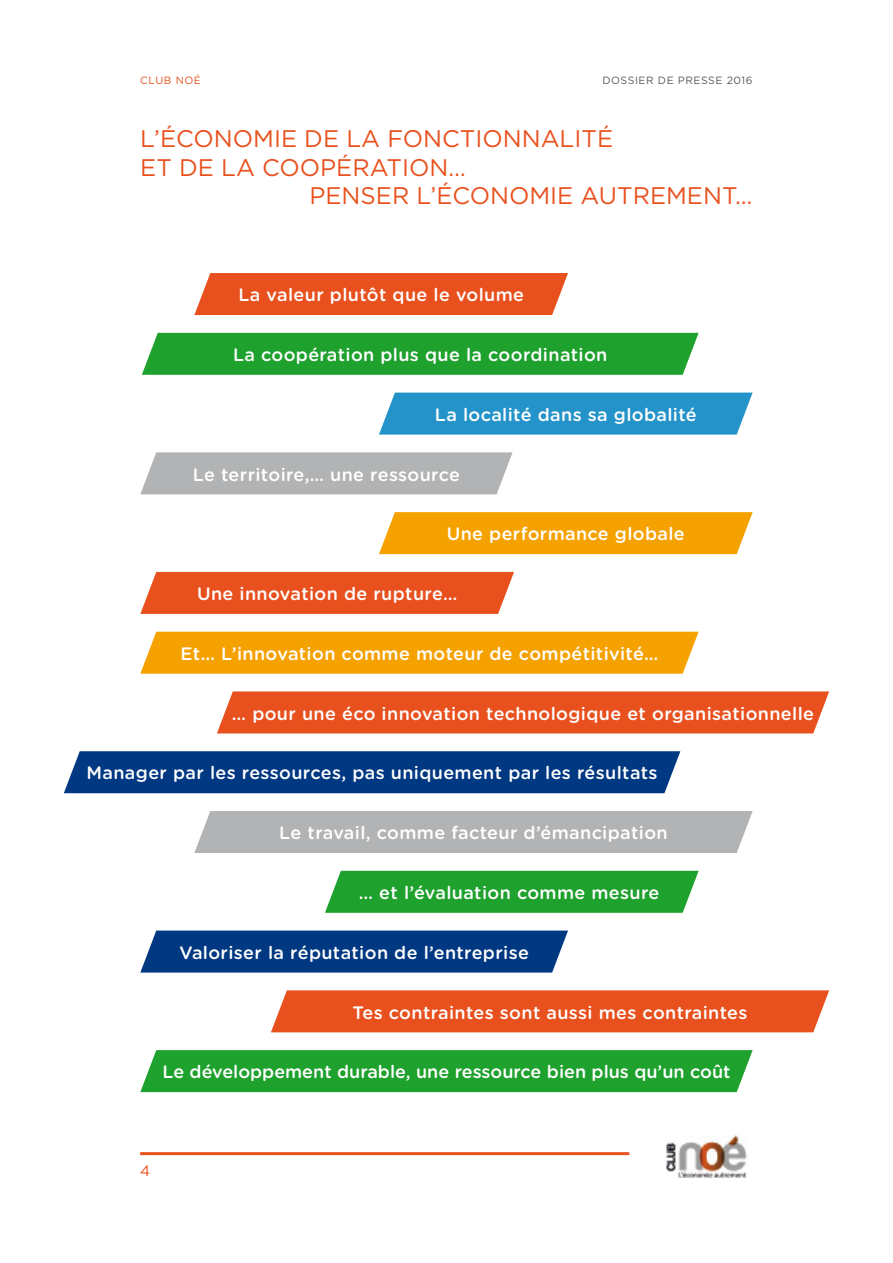
<style>
.page{position:relative;width:893px;height:1263px;background:#fff}
.page>*{position:absolute;margin:0;border:0;box-sizing:border-box;transform-origin:0 0}
.t1{font:24px/28.5px "Gotham";color:#e8511e}
.t2{font:500 18px "Gotham Rounded";letter-spacing:.02em;color:#fff}
.t3{font:500 18px "Gotham Rounded";color:#fff}
.t4{font:15px "Gotham";color:#e8511e}
.t5{font:10.5px "Gotham";letter-spacing:.05em;color:#e8511e}
.t6{font:10.5px "Gotham";color:#58585a}
.s1{color:#58585a}
</style>
<div class="page">
<div style="left:194px;top:273px;width:374px;height:42px;background:#e8511e"></div>
<div style="left:142px;top:333px;width:557px;height:42px;background:#1fa12e"></div>
<div style="left:379px;top:393px;width:374px;height:42px;background:#2493ca"></div>
<div style="left:140px;top:452px;width:372px;height:42px;background:#b1b3b4"></div>
<div style="left:379px;top:512px;width:374px;height:42px;background:#f5a200"></div>
<div style="left:140px;top:572px;width:374px;height:42px;background:#e8511e"></div>
<div style="left:64px;top:751px;width:616px;height:42px;background:#003882"></div>
<div style="left:194px;top:811px;width:559px;height:42px;background:#b1b3b4"></div>
<div style="left:140px;top:632px;width:559px;height:42px;background:#f5a200"></div>
<div style="left:325px;top:871px;width:374px;height:42px;background:#1fa12e"></div>
<div style="left:217px;top:691px;width:612px;height:42px;background:#e8511e"></div>
<div style="left:140px;top:930px;width:428px;height:42px;background:#003882"></div>
<div style="left:271px;top:990px;width:558px;height:42px;background:#e8511e"></div>
<div style="left:140px;top:1050px;width:613px;height:42px;background:#1fa12e"></div>
<hr style="left:140px;top:1152px;width:489px;height:3px;background:#e8511e">
<img style="left:667px;top:1136px;width:80px;height:42px">
<p class="t5" style="left:140px;top:74px;width:68px">CLUB NOÉ <span class="s1">DOSSIER</span></p>
<p class="t6" style="left:658px;top:74px;width:29px">DE PRESSE</p>
<p class="t6" style="left:727px;top:74px;width:27px">2016</p>
<h1 class="t1" style="left:140px;top:124px;width:381px">L’ÉCONOMIE DE LA FONCTIONNAL</h1>
<h1 class="t1" style="left:574px;top:124px;width:36px">ITÉ</h1>
<h1 class="t1" style="left:310px;top:152px;width:216px;text-indent:-169px">ET DE LA COOPÉRATION…<br>PENSER L’ÉCONOMIE</h1>
<h1 class="t1" style="left:581px;top:181px;width:173px">AUTREMENT…</h1>
<p class="t2" style="left:238px;top:282px;width:287px">La valeur plutôt que le volume</p>
<p class="t2" style="left:233px;top:342px;width:376px">La coopération plus que la coordination</p>
<p class="t2" style="left:435px;top:402px;width:263px">La localité dans sa globalité</p>
<p class="t2" style="left:193px;top:461px;width:269px">Le territoire,… une ressource</p>
<p class="t2" style="left:447px;top:521px;width:240px">Une performance globale</p>
<p class="t2" style="left:197px;top:581px;width:262px">Une innovation de rupture…</p>
<p class="t2" style="left:181px;top:641px;width:479px">Et… L’innovation comme moteur de compétitivité…</p>
<p class="t2" style="left:232px;top:700px;width:584px">… pour une éco innovation technologique et organisationnelle</p>
<p class="t2" style="left:87px;top:760px;width:573px">Manager par les ressources, pas uniquement par les résultats</p>
<p class="t2" style="left:279px;top:820px;width:390px">Le travail, comme facteur d’émancipation</p>
<p class="t2" style="left:359px;top:880px;width:302px">… et l’évaluation comme mesure</p>
<p class="t2" style="left:179px;top:939px;width:351px">Valoriser la réputation de l’entreprise</p>
<p class="t2" style="left:353px;top:999px;width:396px">Tes contraintes sont aussi mes contraintes</p>
<p class="t3" style="left:162px;top:1059px;width:570px">Le développement durable, une ressource bien plus qu’un coût</p>
<p class="t4" style="left:140px;top:1162px;width:12px">4</p>
</div>
